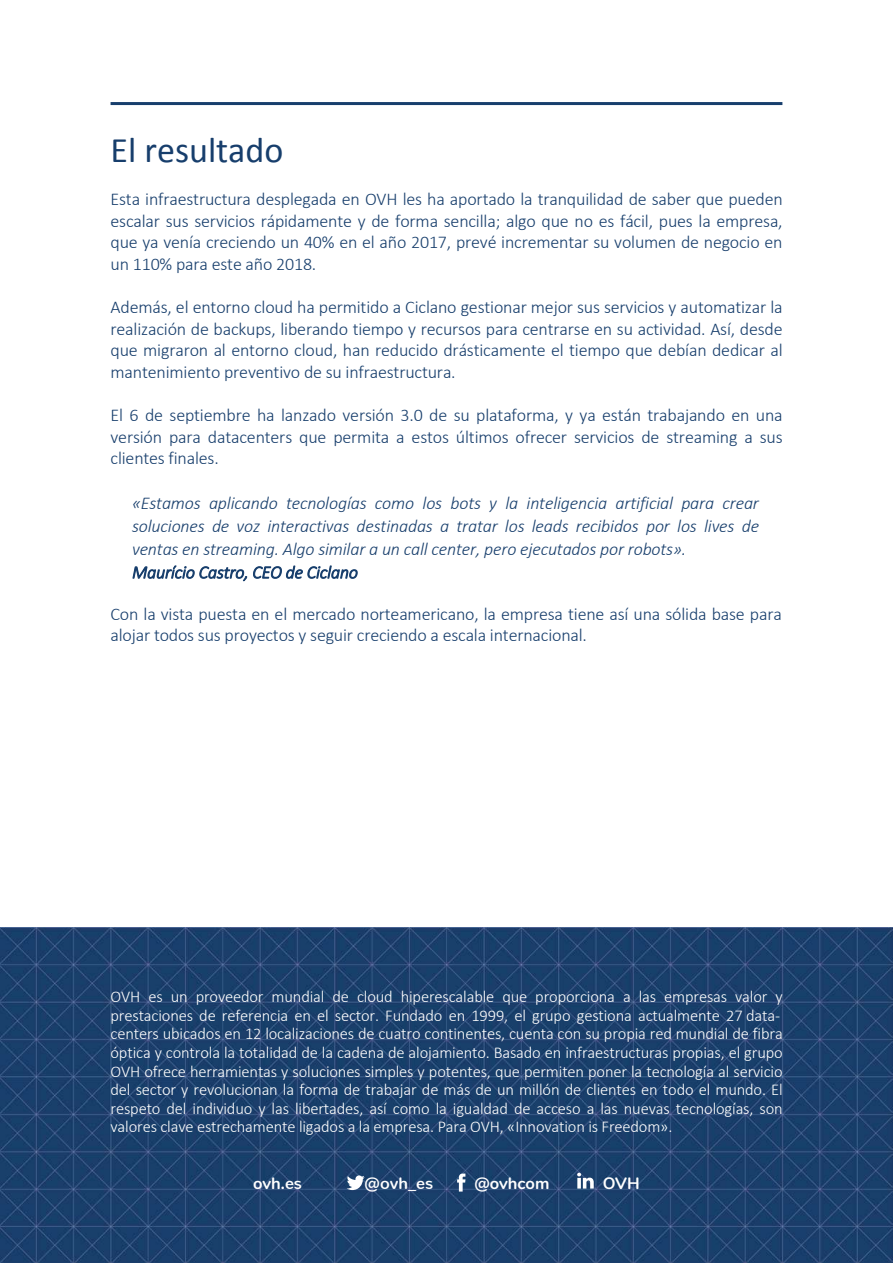
<style>
.page{position:relative;width:893px;height:1263px;background:#fff}
.page>*{position:absolute;margin:0;border:0;box-sizing:border-box;transform-origin:0 0}
.t1{font:36px "Calibri";color:#173e6c}
.t2{font:300 18px/21.6px "Calibri";letter-spacing:-.01em;color:#173e6c;text-align:justify}
.t3{font:italic 300 18px/23px "Calibri";letter-spacing:-.01em;color:#173e6c}
.t4{font:300 16.5px/18.6px "Calibri";letter-spacing:-.01em;color:#fff}
.t5{font:700 16.5px "Nunito";color:#fff}
</style>
<div class="page">
<img style="left:0;top:927px;width:893px;height:336px">
<hr style="left:111px;top:102px;width:671px;height:3px;background:#173e6c">
<svg style="left:347px;top:1175px;width:18px;height:15px"></svg>
<svg style="left:457px;top:1173px;width:8px;height:18px"></svg>
<svg style="left:577px;top:1173px;width:17px;height:15px"></svg>
<h1 class="t1" style="left:111px;top:127px;width:174px">El resultado</h1>
<p class="t2" style="left:111px;top:188px;width:674px">Esta infraestructura desplegada en OVH les ha aportado la tranquilidad de saber que pueden escalar sus servicios rápidamente y de forma sencilla; algo que no es fácil, pues la empresa, que ya venía creciendo un 40% en el año 2017, prevé incrementar su volumen de negocio en un 110% para este año 2018.</p>
<p class="t2" style="left:111px;top:296px;width:674px">Además, el entorno cloud ha permitido a Ciclano gestionar mejor sus servicios y automatizar la realización de backups, liberando tiempo y recursos para centrarse en su actividad. Así, desde que migraron al entorno cloud, han reducido drásticamente el tiempo que debían dedicar al mantenimiento preventivo de su infraestructura.</p>
<p class="t2" style="left:111px;top:404px;width:674px">El 6 de septiembre ha lanzado versión 3.0 de su plataforma, y ya están trabajando en una versión para datacenters que permita a estos últimos ofrecer servicios de streaming a sus clientes finales.</p>
<p class="t3" style="left:132px;top:491px;width:628px">«Estamos aplicando tecnologías como los bots y la inteligencia artificial para crear soluciones de voz interactivas destinadas a tratar los leads recibidos por los lives de ventas en streaming. Algo similar a un call center, pero ejecutados por robots».<br>Maurício Castro, CEO de Ciclano</p>
<p class="t2" style="left:111px;top:603px;width:673px">Con la vista puesta en el mercado norteamericano, la empresa tiene así una sólida base para alojar todos sus proyectos y seguir creciendo a escala internacional.</p>
<p class="t4" style="left:111px;top:987px;width:674px">OVH es un proveedor mundial de cloud hiperescalable que proporciona a las empresas valor y prestaciones de referencia en el sector. Fundado en 1999, el grupo gestiona actualmente 27 data&shy;centers ubicados en 12 localizaciones de cuatro continentes, cuenta con su propia red mundial de fibra óptica y controla la totalidad de la cadena de alojamiento. Basado en infraestructuras propias, el grupo OVH ofrece herramientas y soluciones simples y potentes, que permiten poner la tecnología al servicio del sector y revolucionan la forma de trabajar de más de un millón de clientes en todo el mundo. El respeto del individuo y las libertades, así como la igualdad de acceso a las nuevas tecnologías, son valores clave estrechamente ligados a la empresa. Para OVH, «Innovation is Freedom».</p>
<p class="t5" style="left:474px;top:1171px;width:77px">@ovhcom</p>
<p class="t5" style="left:603px;top:1171px;width:38px">OVH</p>
</div>
